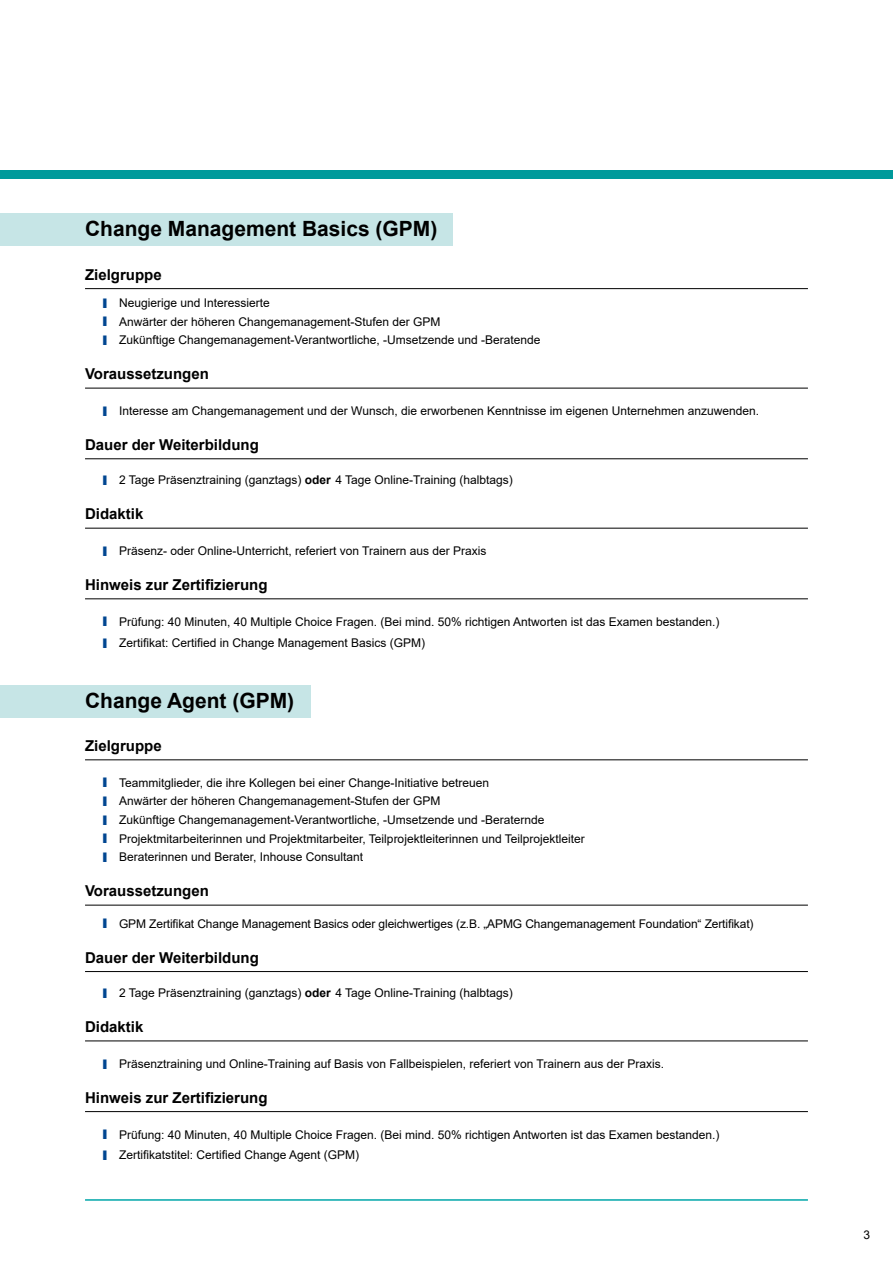
<style>
.page{position:relative;width:893px;height:1263px;background:#fff}
.page>*{position:absolute;margin:0;border:0;box-sizing:border-box;transform-origin:0 0}
.t1{font:700 21px "Arial";color:#000}
.t2{font:700 15px "Arial";color:#000}
.t3{font:12px/18.6px "Arial";color:#000}
.s1{font-weight:900;font-size:13.2px;color:#004691}
.s2{font-weight:700}
</style>
<div class="page">
<div style="left:0;top:170px;width:893px;height:9px;background:#009a9b"></div>
<hr style="left:85px;top:1199px;width:723px;height:2px;background:#00a6a9">
<div style="left:0;top:213px;width:452px;height:33px;background:#c6e5e6"></div>
<div style="left:0;top:685px;width:310px;height:33px;background:#c6e5e6"></div>
<hr style="left:85px;top:288px;width:723px;height:1px;background:#000">
<hr style="left:85px;top:388px;width:723px;height:1px;background:#000">
<hr style="left:85px;top:458px;width:723px;height:1px;background:#000">
<hr style="left:85px;top:528px;width:723px;height:1px;background:#000">
<hr style="left:85px;top:599px;width:723px;height:1px;background:#000">
<hr style="left:85px;top:759px;width:723px;height:1px;background:#000">
<hr style="left:85px;top:905px;width:723px;height:1px;background:#000">
<hr style="left:85px;top:971px;width:723px;height:1px;background:#000">
<hr style="left:85px;top:1041px;width:723px;height:1px;background:#000">
<hr style="left:85px;top:1111px;width:723px;height:1px;background:#000">
<h1 class="t1" style="left:85px;top:214px;width:354px">Change Management Basics (GPM)</h1>
<p class="t2" style="left:85px;top:264px;width:78px">Zielgruppe</p>
<p class="t3" style="left:102px;top:293px;width:440px"><span class="s1">l</span> Neugierige und Interessierte<br><span class="s1">l</span> Anwärter der höheren Changemanagement-Stufen der GPM<br><span class="s1">l</span> Zukünftige Changemanagement-Verantwortliche, -Umsetzende und -Beratende</p>
<p class="t2" style="left:85px;top:364px;width:125px">Voraussetzungen</p>
<p class="t3" style="left:102px;top:401px;width:659px"><span class="s1">l</span> Interesse am Changemanagement und der Wunsch, die erworbenen Kenntnisse im eigenen Unternehmen anzuwenden.</p>
<p class="t2" style="left:85px;top:434px;width:175px">Dauer der Weiterbildung</p>
<p class="t3" style="left:102px;top:471px;width:412px"><span class="s1">l</span> 2 Tage Präsenztraining (ganztags) <span class="s2">oder</span> 4 Tage Online-Training (halbtags)</p>
<p class="t2" style="left:85px;top:504px;width:60px">Didaktik</p>
<p class="t3" style="left:102px;top:541px;width:386px"><span class="s1">l</span> Präsenz- oder Online-Unterricht, referiert von Trainern aus der Praxis</p>
<p class="t2" style="left:85px;top:574px;width:184px">Hinweis zur Zertifizierung</p>
<p class="t3" style="left:102px;top:611px;width:619px;line-height:21.6px"><span class="s1">l</span> Prüfung: 40 Minuten, 40 Multiple Choice Fragen. (Bei mind. 50% richtigen Antworten ist das Examen bestanden.) <span class="s1">l</span> Zertifikat: Certified in Change Management Basics (GPM)</p>
<h1 class="t1" style="left:85px;top:685px;width:211px">Change Agent (GPM)</h1>
<p class="t2" style="left:85px;top:735px;width:78px">Zielgruppe</p>
<p class="t3" style="left:102px;top:773px;width:484px"><span class="s1">l</span> Teammitglieder, die ihre Kollegen bei einer Change-Initiative betreuen<br><span class="s1">l</span> Anwärter der höheren Changemanagement-Stufen der GPM<br><span class="s1">l</span> Zukünftige Changemanagement-Verantwortliche, -Umsetzende und -Beraternde<br><span class="s1">l</span> Projektmitarbeiterinnen und Projektmitarbeiter, Teilprojektleiterinnen und Teilprojektleiter <span class="s1">l</span> Beraterinnen und Berater, Inhouse Consultant</p>
<p class="t2" style="left:85px;top:880px;width:125px">Voraussetzungen</p>
<p class="t3" style="left:102px;top:914px;width:653px"><span class="s1">l</span> GPM Zertifikat Change Management Basics oder gleichwertiges (z.B. „APMG Changemanagement Foundation“ Zertifikat)</p>
<p class="t2" style="left:85px;top:947px;width:175px">Dauer der Weiterbildung</p>
<p class="t3" style="left:102px;top:984px;width:412px"><span class="s1">l</span> 2 Tage Präsenztraining (ganztags) <span class="s2">oder</span> 4 Tage Online-Training (halbtags)</p>
<p class="t2" style="left:85px;top:1016px;width:60px">Didaktik</p>
<p class="t3" style="left:102px;top:1054px;width:564px"><span class="s1">l</span> Präsenztraining und Online-Training auf Basis von Fallbeispielen, referiert von Trainern aus der Praxis.</p>
<p class="t2" style="left:85px;top:1087px;width:184px">Hinweis zur Zertifizierung</p>
<p class="t3" style="left:102px;top:1124px;width:619px;line-height:20.4px"><span class="s1">l</span> Prüfung: 40 Minuten, 40 Multiple Choice Fragen. (Bei mind. 50% richtigen Antworten ist das Examen bestanden.) <span class="s1">l</span> Zertifikatstitel: Certified Change Agent (GPM)</p>
<p class="t3" style="left:864px;top:1225px;width:8px">3</p>
</div>
